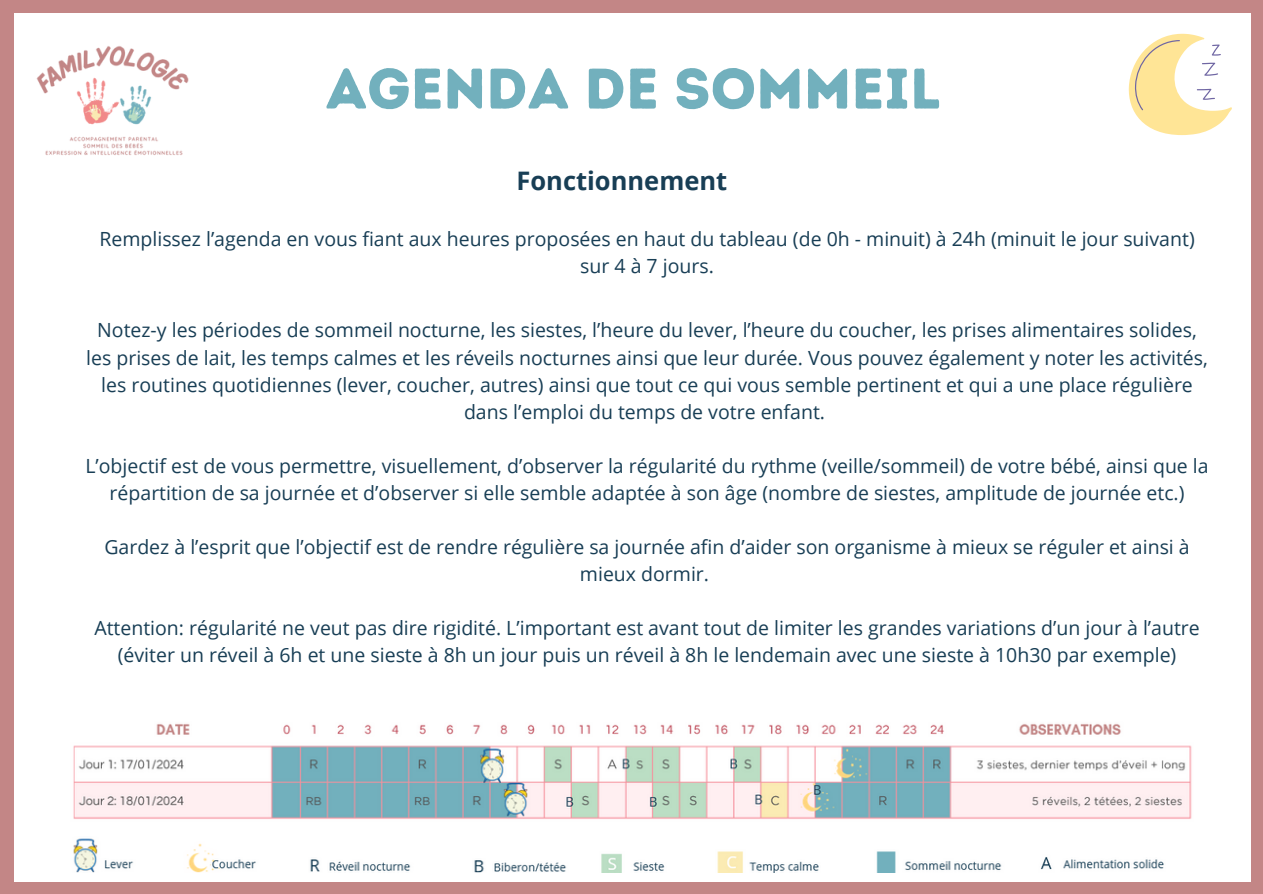
<style>
.page{position:relative;width:1263px;height:894px;background:#fff}
.page>*{position:absolute;margin:0;border:0;box-sizing:border-box;transform-origin:0 0}
.t1{font:57px "Intro Rust Base";color:#72b0bd}
.t2{font:700 25.5px "Open Sans";color:#183e55}
.t3{font:19.5px/27px "Open Sans";color:#183e55;text-align:center}
</style>
<div class="page">
<div style="left:0;top:0;width:1263px;height:893px;background:#c38686"></div>
<div style="left:14px;top:13px;width:1237px;height:868px;background:#fff"></div>
<img style="left:36px;top:46px;width:153px;height:109px">
<svg style="left:1128px;top:34px;width:104px;height:101px"></svg>
<img style="left:73px;top:724px;width:1119px;height:148px">
<p class="t1" style="left:326px;top:54px;width:616px">AGENDA DE SOMMEIL</p>
<p class="t2" style="left:516px;top:163px;width:212px">Fonctionnement</p>
<h1 class="t3" style="left:99px;top:225px;width:1097px">Remplissez l’agenda en vous fiant aux heures proposées en haut du tableau (de 0h - minuit) à 24h (minuit le jour suivant) sur 4 à 7 jours.</h1>
<h2 class="t3" style="left:86px;top:316px;width:1123px">Notez-y les périodes de sommeil nocturne, les siestes, l’heure du lever, l’heure du coucher, les prises alimentaires solides, les prises de lait, les temps calmes et les réveils nocturnes ainsi que leur durée. Vous pouvez également y noter les activités, les routines quotidiennes (lever, coucher, autres) ainsi que tout ce qui vous semble pertinent et qui a une place régulière dans l’emploi du temps de votre enfant.</h2>
<p class="t3" style="left:85px;top:451px;width:1125px">L’objectif est de vous permettre, visuellement, d’observer la régularité du rythme (veille/sommeil) de votre bébé, ainsi que la répartition de sa journée et d’observer si elle semble adaptée à son âge (nombre de siestes, amplitude de journée etc.)</p>
<p class="t3" style="left:104px;top:532px;width:1087px">Gardez à l’esprit que l’objectif est de rendre régulière sa journée afin d’aider son organisme à mieux se réguler et ainsi à mieux dormir.</p>
<p class="t3" style="left:94px;top:613px;width:1107px">Attention: régularité ne veut pas dire rigidité. L’important est avant tout de limiter les grandes variations d’un jour à l’autre (éviter un réveil à 6h et une sieste à 8h un jour puis un réveil à 8h le lendemain avec une sieste à 10h30 par exemple)</p>
</div>
